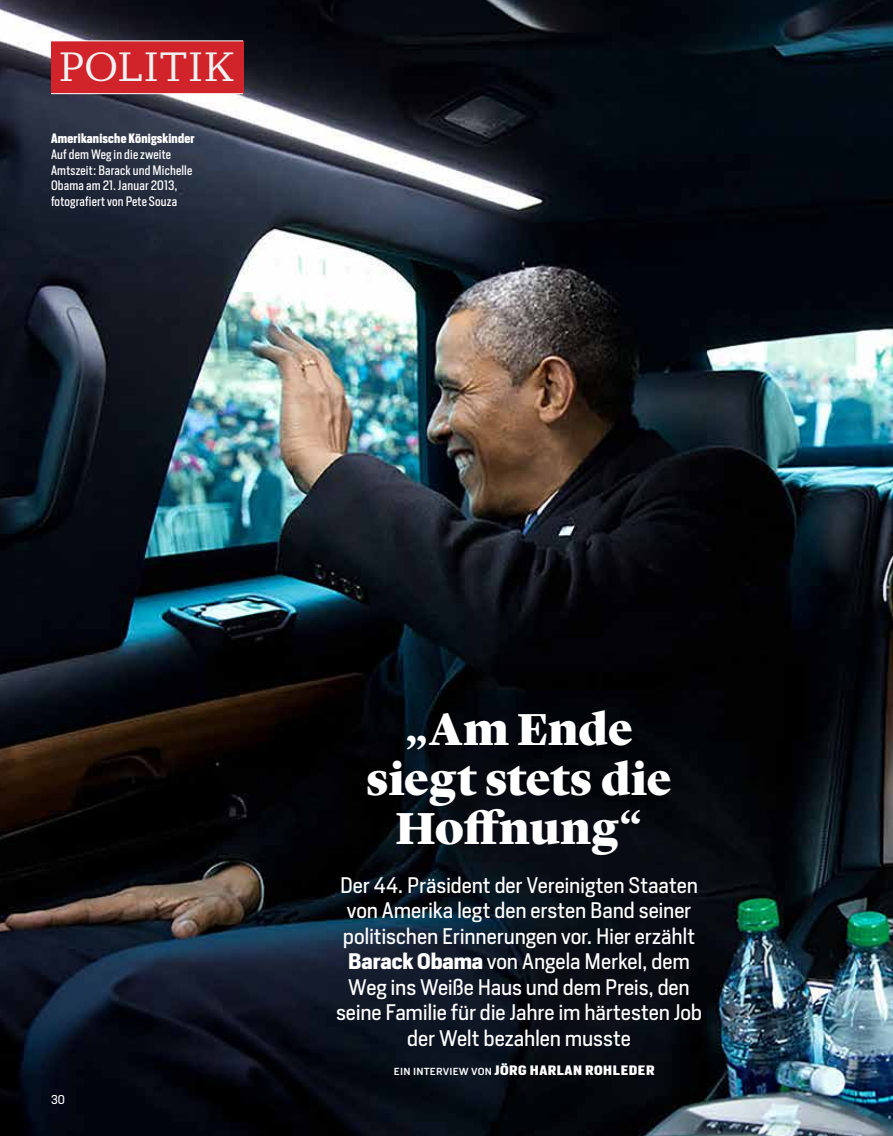
<style>
.page{position:relative;width:893px;height:1136px;background:#fff}
.page>*{position:absolute;margin:0;border:0;box-sizing:border-box;transform-origin:0 0}
.t1{font:900 46.5px/49.5px "Lyon Display";color:#fff;text-align:center}
.t2{font:41.85px "Candida Focus Roman";letter-spacing:.035em;color:#f0f1f2}
.t3{font:21px/25.5px "Heron Sans";letter-spacing:-.005em;color:#fff;text-align:center}
.t4{font:12.75px/15.8px "Heron Sans Cond";letter-spacing:.015em;color:#fff}
.t5{font:700 12.75px "Heron Sans Cond";letter-spacing:.035em;color:#fff;scale:1.21 1}
.t6{font:700 12.75px "Heron Sans Cond";letter-spacing:.015em;color:#fff}
.t7{font:12px "Heron Sans";color:#fff}
.s1{font-weight:700}
.s2{font-family:"Heron Sans";font-weight:500;font-size:9.6px}
</style>
<div class="page">
<img style="left:0;top:0;width:893px;height:1135px">
<div style="left:51px;top:41px;width:192px;height:53px;background:#d1232a"></div>
<hr style="left:51px;top:40px;width:192px;height:1px;background:#fff">
<hr style="left:51px;top:93px;width:192px;height:1px;background:#fff">
<h2 class="t2" style="left:59px;top:43px;width:176px">POLITIK</h2>
<p class="t6" style="left:51px;top:130px;width:145px">Amerikanische Königskinder</p>
<p class="t4" style="left:51px;top:146px;width:143px">Auf dem Weg in die zweite<br>Amtszeit: Barack und Michelle<br>Obama am 21. Januar 2013, fotografiert von Pete Souza</p>
<p class="t7" style="left:51px;top:1092px;width:15px">30</p>
<h1 class="t1" style="left:366px;top:700px;width:307px">„Am Ende siegt stets die<br>Hoffnung“</h1>
<p class="t3" style="left:336px;top:871px;width:367px">Der 44. Präsident der Vereinigten Staaten von Amerika legt den ersten Band seiner politischen Erinnerungen vor. Hier erzählt <span class="s1">Barack Obama</span> von Angela Merkel, dem Weg ins Weiße Haus und dem Preis, den seine Familie für die Jahre im härtesten Job der Welt bezahlen musste</p>
<p class="t5" style="left:394px;top:1061px;width:217px"><span class="s2">EIN INTERVIEW VON</span> JÖRG HARLAN ROHLEDER</p>
</div>
